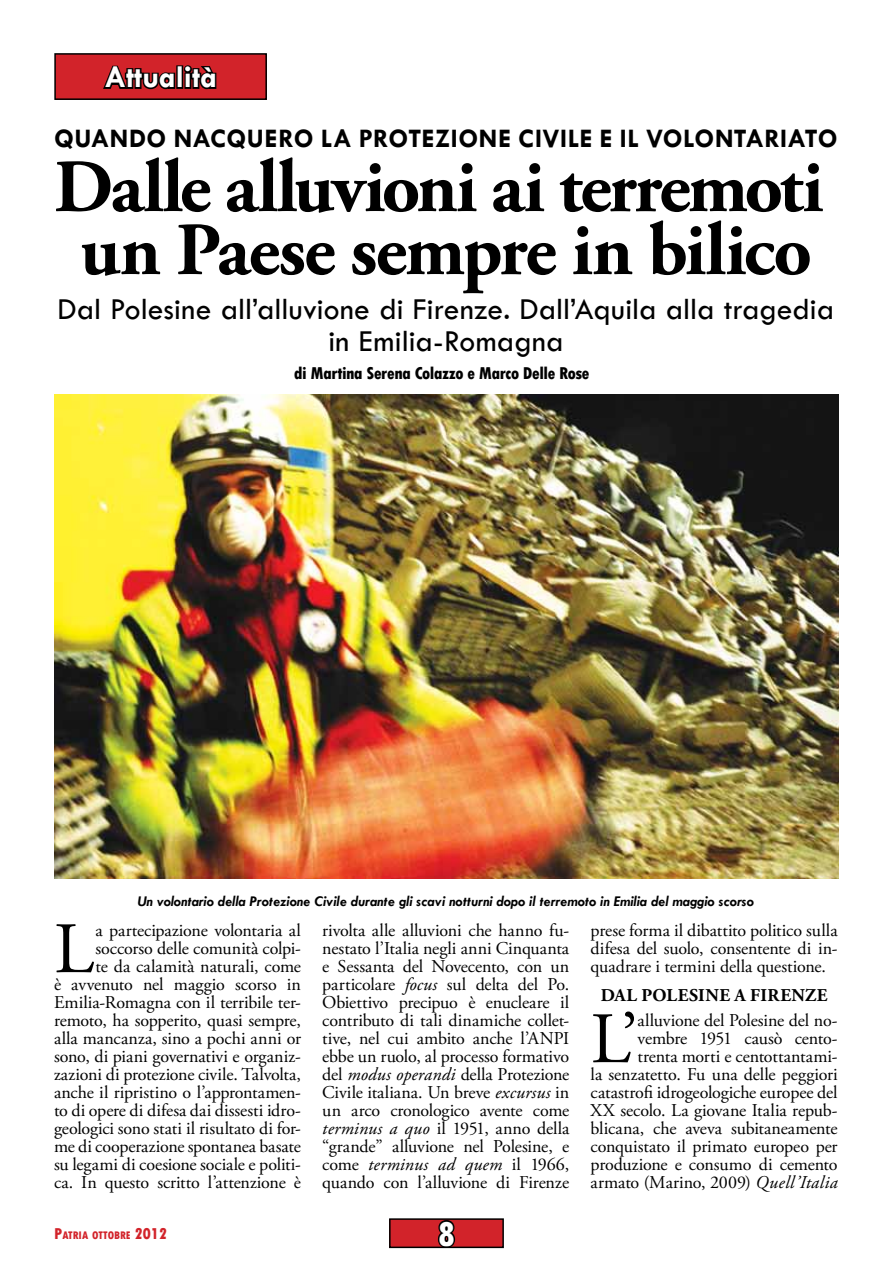
<style>
.page{position:relative;width:893px;height:1263px;background:#fff}
.page>*{position:absolute;margin:0;border:0;box-sizing:border-box;transform-origin:0 0}
.t1{font:700 75px "Adobe Garamond Pro";letter-spacing:-.03em;color:#000}
.Stile_di_paragrafo_2{font:72.3px "Adobe Garamond Pro";color:#000}
.t2{font:800 condensed 36px "Tw Cen";color:#fff}
.t3{font:31.5px "Tw Cen";color:#000}
.t4{font:700 31.5px "Tw Cen";color:#fff}
.t5{font:700 27px "Tw Cen";letter-spacing:.01em;color:#000}
.Stile_di_paragrafo_2-2{font:18px/18px "Adobe Garamond Pro";letter-spacing:-.015em;color:#000;text-align:right}
.t6{font:800 condensed 18px "Tw Cen";letter-spacing:-.025em;color:#000}
.Stile_di_paragrafo_2-3{font:700 18px "Adobe Garamond Pro";letter-spacing:.025em;color:#000}
.t7{font:italic 700 15px "Tw Cen";color:#000}
.t8{font:800 condensed 11.55px "Tw Cen";color:#d2232a}
.s1{font-style:italic}
.s2{font-size:16.5px}
</style>
<div class="page">
<div style="left:390px;top:1219px;width:113px;height:28px;background:#d2232a"></div>
<svg style="left:436px;top:1221px;width:21px;height:28px"></svg>
<div style="left:389px;top:1218px;width:115px;height:30px;border:2px solid #000"></div>
<div style="left:55px;top:54px;width:211px;height:45px;background:#d2232a"></div>
<svg style="left:103px;top:65px;width:114px;height:25px"></svg>
<div style="left:54px;top:53px;width:213px;height:47px;border:2px solid #000"></div>
<img style="left:54px;top:394px;width:784px;height:485px">
<p class="t4" style="left:104px;top:59px;width:114px">Attualità</p>
<p class="t5" style="left:54px;top:122px;width:785px">QUANDO NACQUERO LA PROTEZIONE CIVILE E IL VOLONTARIATO</p>
<p class="t1" style="left:54px;top:144px;width:771px">Dalle alluvioni ai terremoti</p>
<p class="t1" style="left:80px;top:207px;width:734px">un Paese sempre in bilico</p>
<p class="t3" style="left:58px;top:290px;width:778px">Dal Polesine all’alluvione di Firenze. Dall’Aquila alla tragedia</p>
<p class="t3" style="left:328px;top:322px;width:237px">in Emilia-Romagna</p>
<p class="t6" style="left:294px;top:363px;width:297px">di Martina Serena Colazzo e Marco Delle Rose</p>
<p class="t7" style="left:138px;top:892px;width:617px">Un volontario della Protezione Civile durante gli scavi notturni dopo il terremoto in Emilia del maggio scorso</p>
<p class="Stile_di_paragrafo_2-2" style="left:54px;top:922px;width:249px">a partecipazione volontaria al soccorso delle comunità colpi-<br>te da calamità naturali, come<br>è avvenuto nel maggio scorso in Emilia-Romagna con il terribile ter&shy;remoto, ha sopperito, quasi sempre, alla mancanza, sino a pochi anni or sono, di piani governativi e organiz&shy;zazioni di protezione civile. Talvolta, anche il ripristino o l’approntamen&shy;to di opere di difesa dai dissesti idro&shy;geologici sono stati il risultato di for&shy;me di cooperazione spontanea basate su legami di coesione sociale e politi&shy;ca. In questo scritto l’attenzione è</p>
<p class="Stile_di_paragrafo_2-2" style="left:591px;top:922px;width:249px;text-align:justify">prese forma il dibattito politico sulla difesa del suolo, consentente di in&shy;quadrare i termini della questione.</p>
<p class="Stile_di_paragrafo_2-2" style="left:322px;top:922px;width:249px;text-align:justify">rivolta alle alluvioni che hanno fu&shy;nestato l’Italia negli anni Cinquanta e Sessanta del Novecento, con un particolare <span class="s1">focus</span> sul delta del Po.<br>Obiettivo precipuo è enucleare il contributo di tali dinamiche collet&shy;tive, nel cui ambito anche l’ANPI ebbe un ruolo, al processo formativo del <span class="s1">modus operandi</span> della Protezione Civile italiana. Un breve <span class="s1">excursus</span> in un arco cronologico avente come <span class="s1">terminus a quo</span> il 1951, anno della “grande” alluvione nel Polesine, e come <span class="s1">terminus ad quem</span> il 1966, quando con l’alluvione di Firenze</p>
<p class="Stile_di_paragrafo_2" style="left:54px;top:906px;width:41px">L</p>
<p class="Stile_di_paragrafo_2-3" style="left:601px;top:984px;width:228px">DAL POLESINE A FIRENZE</p>
<p class="Stile_di_paragrafo_2" style="left:591px;top:996px;width:49px">L’</p>
<p class="Stile_di_paragrafo_2-2" style="left:591px;top:1012px;width:249px">alluvione del Polesine del no&shy;vembre 1951 causò cento-<br>trenta morti e centottantami-<br>la senzatetto. Fu una delle peggiori catastrofi idrogeologiche europee del XX secolo. La giovane Italia repub&shy;blicana, che aveva subitaneamente conquistato il primato europeo per produzione e consumo di cemento armato (Marino, 2009) <span class="s1">Quell’Italia</span></p>
<p class="t8" style="left:54px;top:1228px;width:115px"><span class="s2">P</span>ATRIA OTTOBRE <span class="s2">2012</span></p>
<p class="t2" style="left:438px;top:1213px;width:19px">8</p>
</div>
